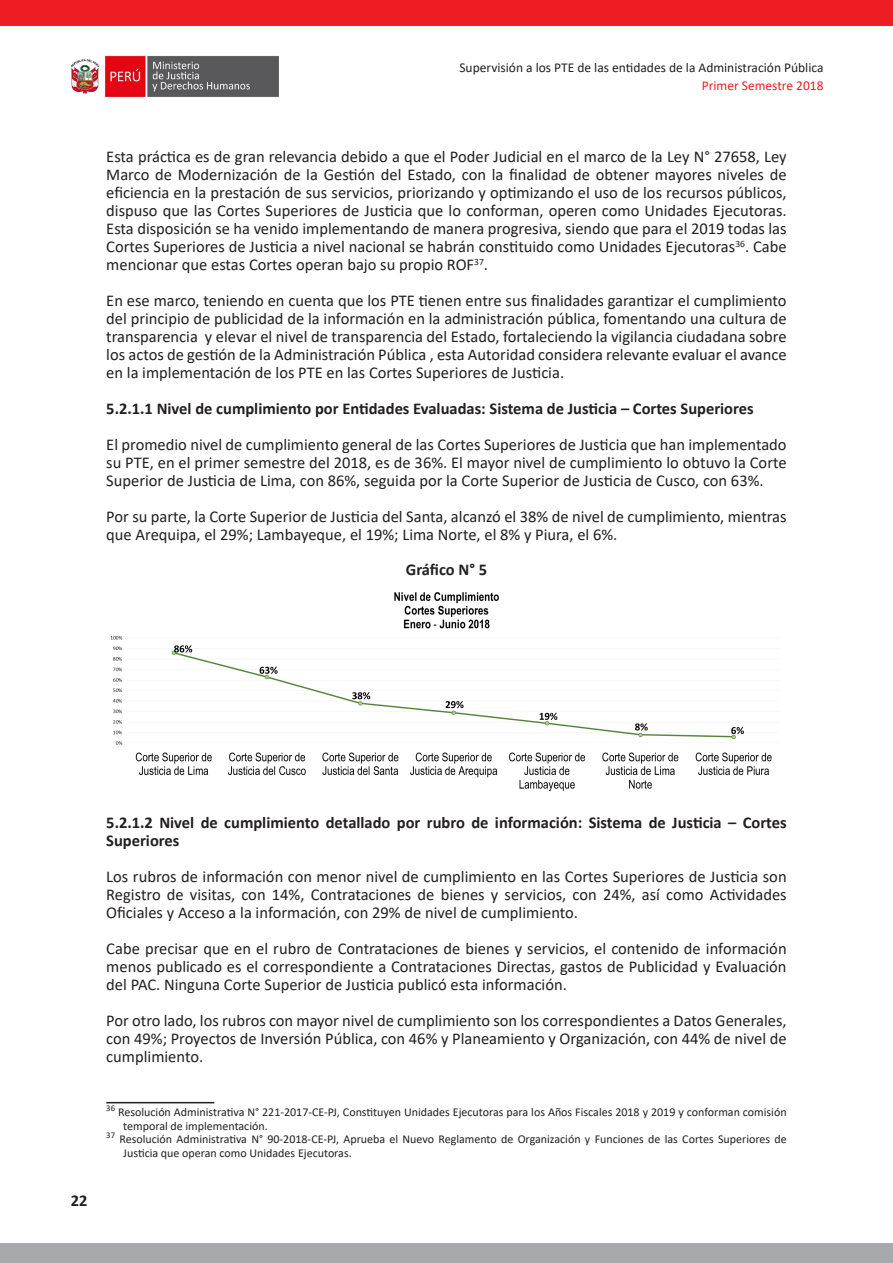
<style>
.page{position:relative;width:893px;height:1263px;background:#fff}
.page>*{position:absolute;margin:0;border:0;box-sizing:border-box;transform-origin:0 0}
.t1{font:16.5px/18px "Calibri";color:#231f20;text-align:justify}
.t2{font:700 16.5px/18px "Calibri";color:#231f20}
.t3{font:13.5px "Calibri";color:#231f20}
.t4{font:13.5px "Calibri";color:#ee1d23}
.notas{font:12px/13.5px "Calibri";color:#231f20}
</style>
<div class="page">
<div style="left:0;top:0;width:893px;height:26px;background:#ee1d23"></div>
<div style="left:0;top:1244px;width:893px;height:19px;background:#a8a9ad"></div>
<img style="left:70px;top:55px;width:209px;height:43px">
<hr style="left:106px;top:1102px;width:108px;height:1px;background:#231f20">
<img style="left:110px;top:592px;width:662px;height:199px">
<p class="t3" style="left:459px;top:58px;width:366px">Supervisión a los PTE de las entidades de la Administración Pública</p>
<p class="t4" style="left:702px;top:76px;width:123px">Primer Semestre 2018</p>
<p class="t1" style="left:106px;top:147px;width:682px">Esta práctica es de gran relevancia debido a que el Poder Judicial en el marco de la Ley N° 27658, Ley Marco de Modernización de la Gestión del Estado, con la finalidad de obtener mayores niveles de eficiencia en la prestación de sus servicios, priorizando y optimizando el uso de los recursos públicos, dispuso que las Cortes Superiores de Justicia que lo conforman, operen como Unidades Ejecutoras.<br>Esta disposición se ha venido implementando de manera progresiva, siendo que para el 2019 todas las Cortes Superiores de Justicia a nivel nacional se habrán constituido como Unidades Ejecutoras<sup>36</sup>. Cabe mencionar que estas Cortes operan bajo su propio ROF<sup>37</sup>.</p>
<p class="t1" style="left:106px;top:291px;width:682px">En ese marco, teniendo en cuenta que los PTE tienen entre sus finalidades garantizar el cumplimiento del principio de publicidad de la información en la administración pública, fomentando una cultura de transparencia y elevar el nivel de transparencia del Estado, fortaleciendo la vigilancia ciudadana sobre los actos de gestión de la Administración Pública , esta Autoridad considera relevante evaluar el avance en la implementación de los PTE en las Cortes Superiores de Justicia.</p>
<p class="t2" style="left:106px;top:399px;width:649px">5.2.1.1 Nivel de cumplimiento por Entidades Evaluadas: Sistema de Justicia – Cortes Superiores</p>
<p class="t1" style="left:106px;top:435px;width:682px">El promedio nivel de cumplimiento general de las Cortes Superiores de Justicia que han implementado su PTE, en el primer semestre del 2018, es de 36%. El mayor nivel de cumplimiento lo obtuvo la Corte Superior de Justicia de Lima, con 86%, seguida por la Corte Superior de Justicia de Cusco, con 63%.</p>
<p class="t1" style="left:106px;top:507px;width:682px">Por su parte, la Corte Superior de Justicia del Santa, alcanzó el 38% de nivel de cumplimiento, mientras que Arequipa, el 29%; Lambayeque, el 19%; Lima Norte, el 8% y Piura, el 6%.</p>
<p class="t2" style="left:406px;top:560px;width:83px">Gráfico N° 5</p>
<p class="t2" style="left:71px;top:1191px;width:18px">22</p>
<p class="t2" style="left:106px;top:813px;width:682px">5.2.1.2 Nivel de cumplimiento detallado por rubro de información: Sistema de Justicia – Cortes<br>Superiores</p>
<p class="t1" style="left:106px;top:867px;width:682px">Los rubros de información con menor nivel de cumplimiento en las Cortes Superiores de Justicia son Registro de visitas, con 14%, Contrataciones de bienes y servicios, con 24%, así como Actividades Oficiales y Acceso a la información, con 29% de nivel de cumplimiento.</p>
<p class="t1" style="left:106px;top:939px;width:682px">Cabe precisar que en el rubro de Contrataciones de bienes y servicios, el contenido de información menos publicado es el correspondiente a Contrataciones Directas, gastos de Publicidad y Evaluación del PAC. Ninguna Corte Superior de Justicia publicó esta información.</p>
<p class="t1" style="left:106px;top:1011px;width:682px">Por otro lado, los rubros con mayor nivel de cumplimiento son los correspondientes a Datos Generales, con 49%; Proyectos de Inversión Pública, con 46% y Planeamiento y Organización, con 44% de nivel de cumplimiento.</p>
<p class="notas" style="left:123px;top:1105px;width:665px;text-indent:-17px"><sup>36</sup> Resolución Administrativa N° 221-2017-CE-PJ, Constituyen Unidades Ejecutoras para los Años Fiscales 2018 y 2019 y conforman comisión temporal de implementación.</p>
<p class="notas" style="left:123px;top:1132px;width:665px;text-indent:-17px"><sup>37</sup> Resolución Administrativa N° 90-2018-CE-PJ, Aprueba el Nuevo Reglamento de Organización y Funciones de las Cortes Superiores de<br>Justicia que operan como Unidades Ejecutoras.</p>
</div>
